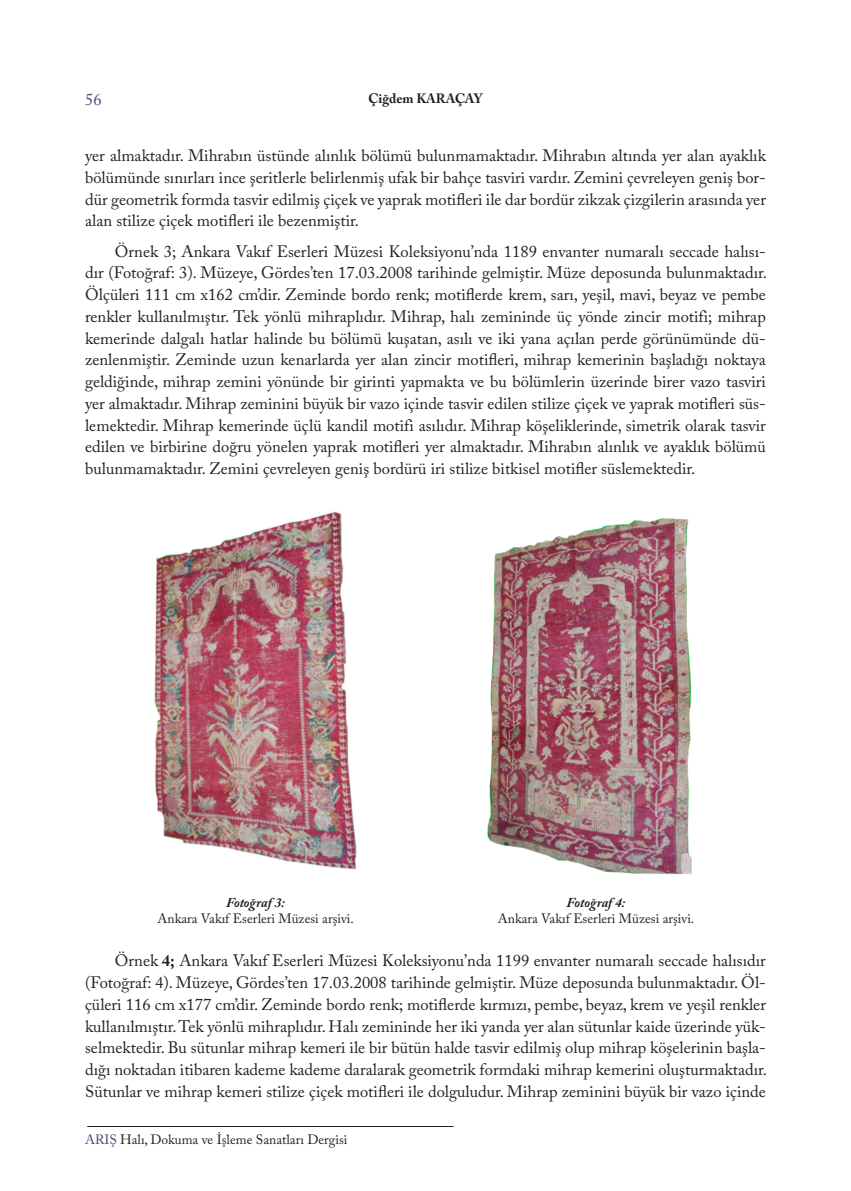
<style>
.page{position:relative;width:851px;height:1191px;background:#fff}
.page>*{position:absolute;margin:0;border:0;box-sizing:border-box;transform-origin:0 0}
.t1{font:16.5px/21.8px "Adobe Caslon Pro";color:#231f20;text-align:justify}
.t2{font:16.5px "Adobe Caslon Pro";color:#514475}
.t3{font:13.5px "Adobe Caslon Pro";color:#231f20}
.t4{font:italic 700 13.5px "Adobe Caslon Pro";color:#231f20}
.t5{font:700 13.5px "Adobe Caslon Pro";letter-spacing:-.005em;color:#231f20}
.s1{font-weight:700}
.s2{color:#514475}
</style>
<div class="page">
<hr style="left:87px;top:1126px;width:366px;height:1px;background:#231f20">
<img style="left:154px;top:511px;width:203px;height:359px">
<img style="left:487px;top:518px;width:205px;height:357px">
<p class="t2" style="left:85px;top:90px;width:18px">56</p>
<p class="t5" style="left:368px;top:90px;width:115px">Çiğdem KARAÇAY</p>
<p class="t1" style="left:85px;top:144px;width:682px">yer almaktadır. Mihrabın üstünde alınlık bölümü bulunmamaktadır. Mihrabın altında yer alan ayaklık bölümünde sınırları ince şeritlerle belirlenmiş ufak bir bahçe tasviri vardır. Zemini çevreleyen geniş bor&shy;dür geometrik formda tasvir edilmiş çiçek ve yaprak motifleri ile dar bordür zikzak çizgilerin arasında yer alan stilize çiçek motifleri ile bezenmiştir.</p>
<p class="t1" style="left:85px;top:240px;width:683px;text-indent:30px">Örnek 3; Ankara Vakıf Eserleri Müzesi Koleksiyonu’nda 1189 envanter numaralı seccade halısı&shy;dır (Fotoğraf: 3). Müzeye, Gördes’ten 17.03.2008 tarihinde gelmiştir. Müze deposunda bulunmaktadır.<br>Ölçüleri 111 cm x162 cm’dir. Zeminde bordo renk; motiflerde krem, sarı, yeşil, mavi, beyaz ve pembe renkler kullanılmıştır. Tek yönlü mihraplıdır. Mihrap, halı zemininde üç yönde zincir motifi; mihrap kemerinde dalgalı hatlar halinde bu bölümü kuşatan, asılı ve iki yana açılan perde görünümünde dü&shy;zenlenmiştir. Zeminde uzun kenarlarda yer alan zincir motifleri, mihrap kemerinin başladığı noktaya geldiğinde, mihrap zemini yönünde bir girinti yapmakta ve bu bölümlerin üzerinde birer vazo tasviri yer almaktadır. Mihrap zeminini büyük bir vazo içinde tasvir edilen stilize çiçek ve yaprak motifleri süs&shy;lemektedir. Mihrap kemerinde üçlü kandil motifi asılıdır. Mihrap köşeliklerinde, simetrik olarak tasvir edilen ve birbirine doğru yönelen yaprak motifleri yer almaktadır. Mihrabın alınlık ve ayaklık bölümü bulunmamaktadır. Zemini çevreleyen geniş bordürü iri stilize bitkisel motifler süslemektedir.</p>
<p class="t4" style="left:566px;top:894px;width:60px">Fotoğraf 4:</p>
<p class="t3" style="left:498px;top:910px;width:198px">Ankara Vakıf Eserleri Müzesi arşivi.</p>
<p class="t1" style="left:85px;top:949px;width:683px;text-indent:30px">Örnek <span class="s1">4;</span> Ankara Vakıf Eserleri Müzesi Koleksiyonu’nda 1199 envanter numaralı seccade halısıdır (Fotoğraf: 4). Müzeye, Gördes’ten 17.03.2008 tarihinde gelmiştir. Müze deposunda bulunmaktadır. Öl&shy;çüleri 116 cm x177 cm’dir. Zeminde bordo renk; motiflerde kırmızı, pembe, beyaz, krem ve yeşil renkler kullanılmıştır. Tek yönlü mihraplıdır. Halı zemininde her iki yanda yer alan sütunlar kaide üzerinde yük&shy;selmektedir. Bu sütunlar mihrap kemeri ile bir bütün halde tasvir edilmiş olup mihrap köşelerinin başla&shy;dığı noktadan itibaren kademe kademe daralarak geometrik formdaki mihrap kemerini oluşturmaktadır.<br>Sütunlar ve mihrap kemeri stilize çiçek motifleri ile dolguludur. Mihrap zeminini büyük bir vazo içinde</p>
<p class="t4" style="left:226px;top:894px;width:60px">Fotoğraf 3:</p>
<p class="t3" style="left:157px;top:910px;width:198px">Ankara Vakıf Eserleri Müzesi arşivi.</p>
<p class="t3" style="left:85px;top:1131px;width:264px"><span class="s2">ARIŞ</span> Halı, Dokuma ve İşleme Sanatları Dergisi</p>
</div>
